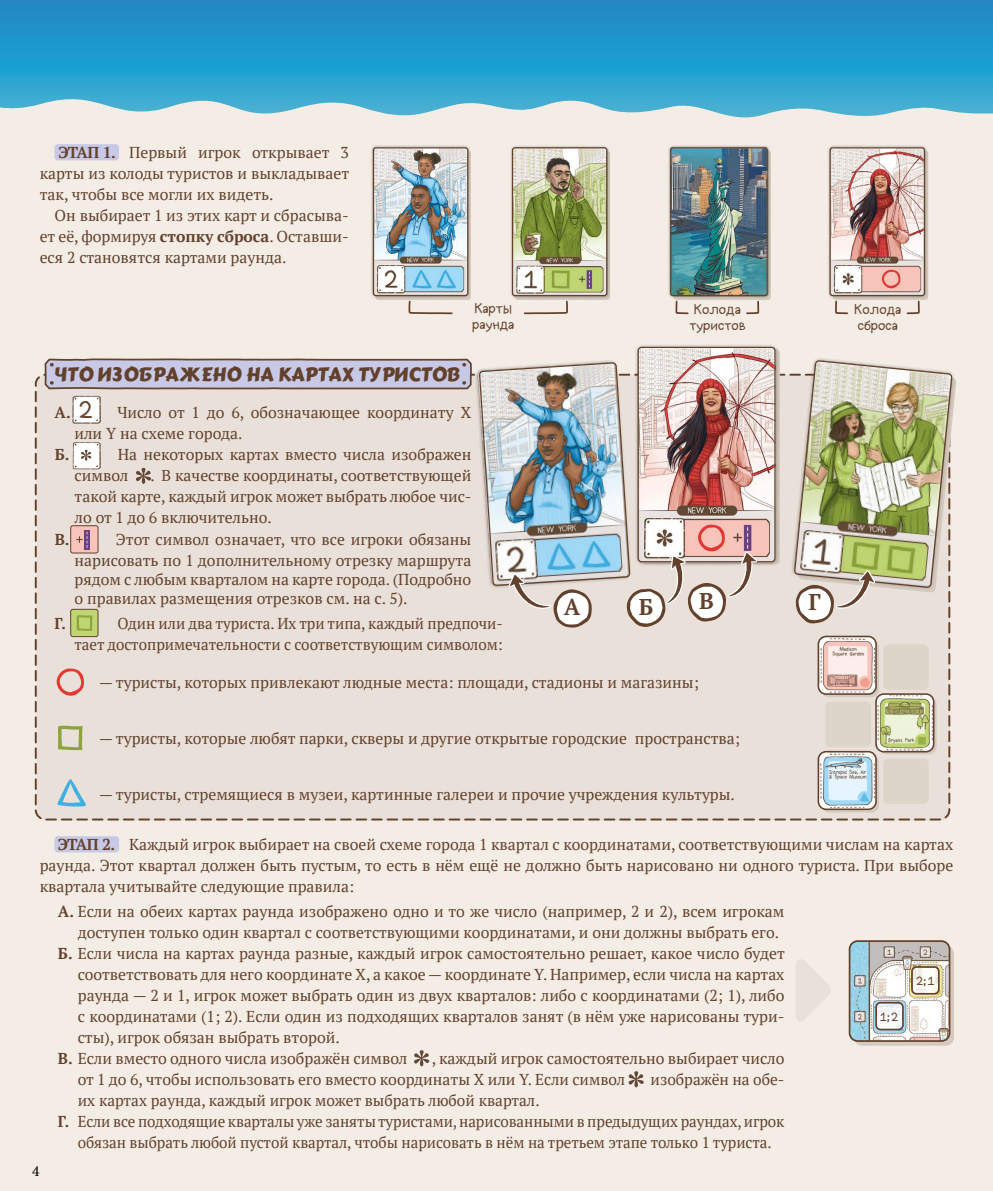
<style>
.page{position:relative;width:993px;height:1191px;background:#fff}
.page>*{position:absolute;margin:0;border:0;box-sizing:border-box;transform-origin:0 0}
.t1{font:24.5px "Halogen";color:#63412c}
.t2{font:700 22.75px "PT Serif";color:#63412c}
.t3{font:19.25px "Carter One Multi Cyr";letter-spacing:.01em;color:#62412c}
.t4{font:15.75px/21px "PT Serif";color:#63412c;text-align:justify}
.t5{font:15.75px/21px "PT Serif";color:#63412c;text-align:right;scale:.96 1}
.t6{font:700 15.75px "PT Serif";letter-spacing:-.05em;color:#63412c}
.t7{font:700 15.75px "PT Serif";letter-spacing:-.05em;color:#63412c;scale:.96 1}
.t8{font:14px/15.8px "Halogen";color:#63412c}
.t9{font:14px "PT Serif";color:#000}
.t10{font:12.25px "Halogen";color:#63412c}
.s1{font-weight:700}
</style>
<div class="page">
<div style="left:0;top:0;width:992px;height:1191px;background:#f4ede6"></div>
<svg style="left:0;top:0;width:992px;height:118px;background:#36a1cf"></svg>
<div style="left:853px;top:945px;width:100px;height:100px;background:linear-gradient(to right,#d4cabf,#d4cabe);border-radius:8px"></div>
<img style="left:851px;top:943px;width:98px;height:98px">
<div style="left:848px;top:940px;width:102px;height:102px;border:2px solid #63412c;border-radius:8px"></div>
<img style="left:911px;top:966px;width:27px;height:28px">
<div style="left:910px;top:966px;width:29px;height:28px;border:2px solid #63412c;border-radius:4px"></div>
<img style="left:877px;top:1004px;width:23px;height:23px">
<div style="left:874px;top:1001px;width:29px;height:29px;border:2px solid #63412c;border-radius:4px"></div>
<svg style="left:796px;top:959px;width:35px;height:62px"></svg>
<svg style="left:835px;top:300px;width:13px;height:15px"></svg>
<svg style="left:906px;top:300px;width:14px;height:15px"></svg>
<img style="left:828px;top:145px;width:99px;height:154px">
<div style="left:829px;top:147px;width:95px;height:149px;border:1px solid #63412c;border-radius:2px"></div>
<svg style="left:746px;top:300px;width:13px;height:15px"></svg>
<svg style="left:675px;top:300px;width:14px;height:15px"></svg>
<img style="left:668px;top:145px;width:102px;height:154px">
<div style="left:670px;top:147px;width:97px;height:149px;border:1px solid #63412c;border-radius:2px"></div>
<svg style="left:522px;top:299px;width:46px;height:16px"></svg>
<img style="left:510px;top:146px;width:99px;height:153px">
<div style="left:511px;top:147px;width:96px;height:149px;border:1px solid #63412c;border-radius:2px"></div>
<svg style="left:407px;top:299px;width:46px;height:16px"></svg>
<img style="left:371px;top:145px;width:100px;height:154px">
<div style="left:373px;top:147px;width:95px;height:149px;border:1px solid #63412c;border-radius:2px"></div>
<div style="left:37px;top:375px;width:912px;height:445px;background:#e9e0d9;border-radius:10px"></div>
<svg style="left:57px;top:779px;width:29px;height:27px"></svg>
<svg style="left:58px;top:725px;width:25px;height:25px"></svg>
<svg style="left:57px;top:668px;width:27px;height:28px"></svg>
<div style="left:71px;top:526px;width:27px;height:27px;background:#f8c4ba;border-radius:2px"></div>
<div style="left:70px;top:525px;width:28px;height:28px;border:1px solid #63412c;border-radius:2px"></div>
<div style="left:84px;top:530px;width:6px;height:19px;background:#6a4083"></div>
<svg style="left:76px;top:531px;width:12px;height:17px"></svg>
<img style="left:72px;top:395px;width:28px;height:28px">
<img style="left:72px;top:442px;width:28px;height:27px">
<svg style="left:79px;top:450px;width:13px;height:12px"></svg>
<svg style="left:821px;top:639px;width:57px;height:58px"></svg>
<img style="left:820px;top:638px;width:55px;height:55px">
<div style="left:817px;top:635px;width:59px;height:60px;border:2px solid #63412c;border-radius:8px"></div>
<svg style="left:878px;top:697px;width:58px;height:57px"></svg>
<img style="left:876px;top:694px;width:56px;height:57px">
<div style="left:874px;top:693px;width:60px;height:59px;border:2px solid #63412c;border-radius:8px"></div>
<svg style="left:821px;top:755px;width:57px;height:57px"></svg>
<img style="left:820px;top:752px;width:55px;height:56px">
<div style="left:817px;top:751px;width:59px;height:59px;border:2px solid #63412c;border-radius:8px"></div>
<div style="left:825px;top:701px;width:45px;height:46px;background:#ddd4ca;border-radius:6px"></div>
<div style="left:882px;top:644px;width:46px;height:46px;background:#ddd4ca;border-radius:6px"></div>
<div style="left:882px;top:758px;width:46px;height:46px;background:#ddd4ca;border-radius:6px"></div>
<img style="left:636px;top:345px;width:143px;height:220px">
<div style="left:637px;top:347px;width:138px;height:215px;border:1px solid #63412c;border-radius:3px"></div>
<img style="left:794px;top:359px;width:162px;height:264px">
<img style="left:478px;top:361px;width:280px;height:267px">
<div style="left:71px;top:609px;width:27px;height:27px;background:#bed573;border-radius:2px"></div>
<div style="left:70px;top:609px;width:28px;height:28px;border:1px solid #63412c;border-radius:2px"></div>
<svg style="left:77px;top:615px;width:15px;height:16px"></svg>
<svg style="left:54px;top:144px;width:65px;height:16px"></svg>
<svg style="left:54px;top:836px;width:65px;height:16px"></svg>
<svg style="left:44px;top:358px;width:428px;height:32px;background:#bebad0"></svg>
<svg style="left:414px;top:1050px;width:16px;height:17px"></svg>
<svg style="left:628px;top:1071px;width:16px;height:17px"></svg>
<svg style="left:136px;top:468px;width:15px;height:16px"></svg>
<p class="t6" style="left:58px;top:141px;width:59px">ЭТАП 1.</p>
<p class="t4" style="left:40px;top:142px;width:311px;text-indent:89px">Первый игрок открывает 3 карты из колоды туристов и выкладывает так, чтобы все могли их видеть.</p>
<p class="t4" style="left:40px;top:205px;width:310px;text-indent:15px">Он выбирает 1 из этиx карт и сбрасыва&shy;ет её, формируя <span class="s1">стопку сброса</span>. Оставши&shy;еся 2 становятся картами раунда.</p>
<p class="t8" style="left:472px;top:301px;width:43px">Карты раунда</p>
<p class="t8" style="left:689px;top:302px;width:58px;text-align:center">Колода туристов</p>
<p class="t8" style="left:854px;top:302px;width:48px">Колода сброса</p>
<p class="t3" style="left:54px;top:358px;width:407px">ЧТО ИЗОБРАЖЕНО НА КАРТАX ТУРИСТОВ</p>
<h1 class="t1" style="left:79px;top:394px;width:16px">2</h1>
<p class="t6" style="left:54px;top:402px;width:18px">А.</p>
<p class="t4" style="left:74px;top:402px;width:398px;text-indent:43px">Число от 1 до 6, обозначающее координату X или Y на сxеме города.</p>
<p class="t6" style="left:55px;top:444px;width:16px">Б.</p>
<p class="t4" style="left:75px;top:444px;width:398px;text-indent:43px">На некоторыx картаx вместо числа изображен символ</p>
<p class="t4" style="left:75px;top:465px;width:398px;text-indent:76px">. В качестве координаты, соответствующей такой карте, каждый игрок может выбрать любое чис&shy;ло от 1 до 6 включительно.</p>
<p class="t6" style="left:55px;top:528px;width:16px">В.</p>
<p class="t4" style="left:75px;top:528px;width:398px;text-align:right">Этот символ означает, что все игроки обязаны нарисовать по 1 дополнительному отрезку маршрута</p>
<p class="t4" style="left:75px;top:569px;width:398px;line-height:19.2px">рядом с любым кварталом на карте города. (Подробно о правилаx размещения отрезков см. на с. 5).</p>
<p class="t7" style="left:54px;top:613px;width:13px">Г.</p>
<p class="t5" style="left:74px;top:613px;width:447px">Один или два туриста. Иx три типа, каждый предпочи-<br>тает достопримечательности с соответствующим символом:</p>
<p class="t4" style="left:99px;top:672px;width:601px">— туристы, которых привлекают людные места: площади, стадионы и магазины;</p>
<h2 class="t2" style="left:563px;top:592px;width:18px">А</h2>
<h2 class="t2" style="left:638px;top:592px;width:16px">Б</h2>
<h2 class="t2" style="left:699px;top:585px;width:16px">В</h2>
<h2 class="t2" style="left:808px;top:587px;width:14px">Г</h2>
<p class="t4" style="left:99px;top:727px;width:642px">— туристы, которые любят парки, скверы и другие открытые городские пространства;</p>
<p class="t4" style="left:99px;top:783px;width:637px">— туристы, стремящиеся в музеи, картинные галереи и прочие учреждения культуры.</p>
<p class="t4" style="left:40px;top:833px;width:914px;text-indent:89px">Каждый игрок выбирает на своей схеме города 1 квартал с координатами, соответствующими числам на картах раунда. Этот квартал должен быть пустым, то есть в нём ещё не должно быть нарисовано ни одного туриста. При выборе квартала учитывайте следующие правила:</p>
<p class="t6" style="left:58px;top:833px;width:59px">ЭТАП 2.</p>
<p class="t9" style="left:32px;top:1162px;width:9px">4</p>
<p class="t4" style="left:58px;top:900px;width:727px"><span class="s1">А.</span> Если на обеих картах раунда изображено одно и то же число (например, 2 и 2), всем игрокам</p>
<p class="t4" style="left:78px;top:921px;width:702px">доступен только один квартал c соответствующими координатами, и они должны выбрать его.</p>
<p class="t4" style="left:58px;top:942px;width:728px"><span class="s1">Б.</span> Если числа на картах раунда разные, каждый игрок самостоятельно решает, какое число будет</p>
<p class="t4" style="left:78px;top:963px;width:708px">соответствовать для него координате X, а какое — координате Y. Например, если числа на картах</p>
<p class="t4" style="left:78px;top:984px;width:708px">раунда — 2 и 1, игрок может выбрать один из двух кварталов: либо с координатами (2; 1), либо</p>
<p class="t4" style="left:78px;top:1005px;width:708px">с координатами (1; 2). Если один из подходящих кварталов занят (в нём уже нарисованы тури-</p>
<p class="t4" style="left:78px;top:1026px;width:263px">сты), игрок обязан выбрать второй.</p>
<p class="t4" style="left:58px;top:1047px;width:351px"><span class="s1">В.</span> Если вместо одного числа изображён символ</p>
<p class="t4" style="left:78px;top:1047px;width:708px;text-indent:354px">, каждый игрок самостоятельно выбирает число от 1 до 6, чтобы использовать его вместо координаты X или Y. Если символ</p>
<p class="t4" style="left:650px;top:1068px;width:135px">изображён на обе-</p>
<p class="t4" style="left:78px;top:1089px;width:463px">их картах раунда, каждый игрок может выбрать любой квартал.</p>
<p class="t5" style="left:58px;top:1110px;width:758px"><span class="s1">Г.</span> Если все подходящие кварталы уже заняты туристами, нарисованными в предыдущих раундах, игрок</p>
<p class="t5" style="left:78px;top:1131px;width:724px">обязан выбрать любой пустой квартал, чтобы нарисовать в нём на третьем этапе только 1 туриста.</p>
<p class="t10" style="left:879px;top:1009px;width:20px">1; 2</p>
<p class="t10" style="left:915px;top:973px;width:20px">2; 1</p>
</div>
